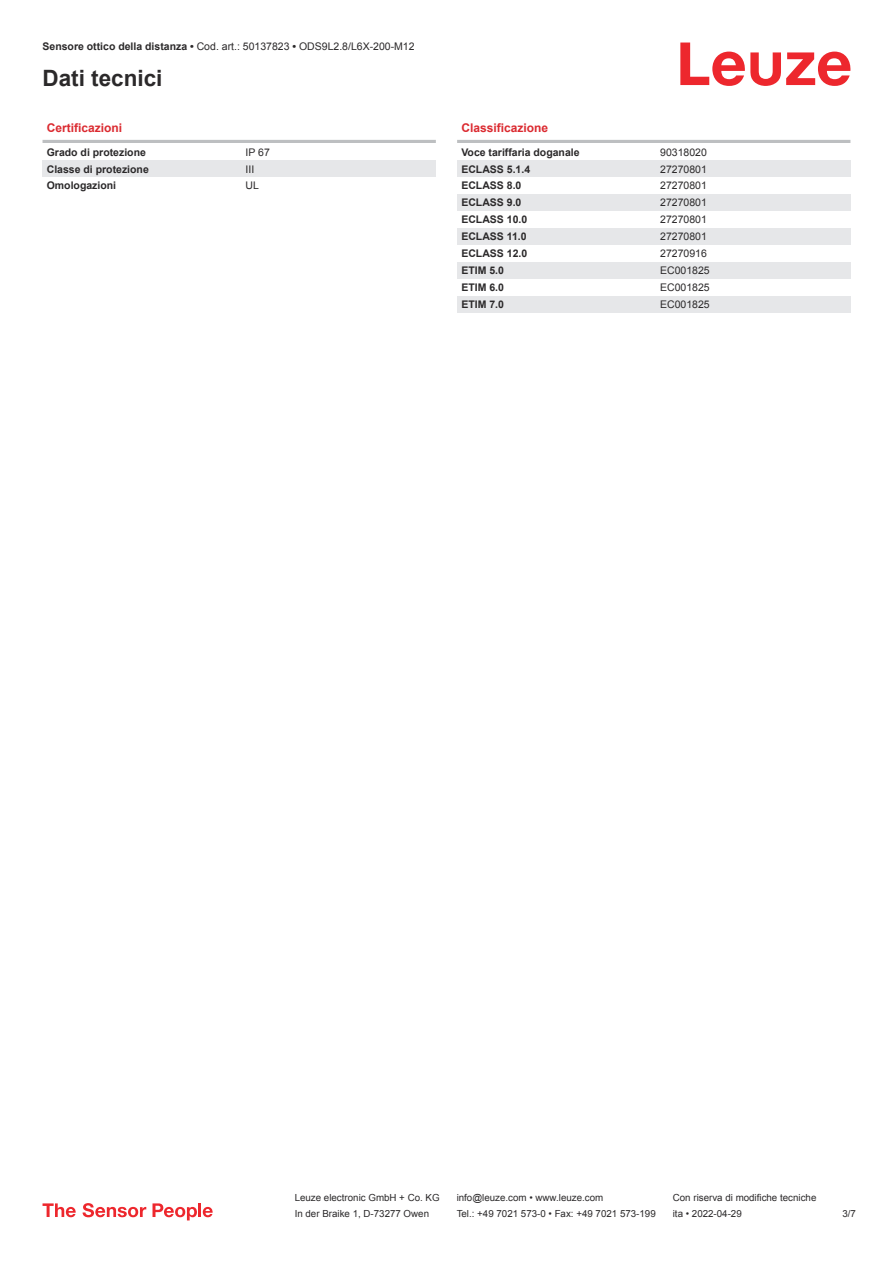
<style>
.page{position:relative;width:893px;height:1263px;background:#fff}
.page>*{position:absolute;margin:0;border:0;box-sizing:border-box;transform-origin:0 0}
.t1{font:700 22.5px "Arial";color:#2b292a}
.t2{font:700 12px "Arial";color:#db2a30}
.t3{font:10.5px "Arial";color:#2b292a}
.t4{font:700 10.5px "Arial";color:#2b292a}
.t5{font:9.75px "Arial";color:#2b292a}
.s1{font-weight:700}
</style>
<div class="page">
<svg style="left:680px;top:43px;width:170px;height:43px"></svg>
<hr style="left:43px;top:140px;width:393px;height:3px;background:#bdbfc1">
<div style="left:43px;top:160px;width:199px;height:17px;background:#e6e7e9"></div>
<div style="left:242px;top:160px;width:194px;height:17px;background:#e6e7e9"></div>
<svg style="left:457px;top:312px;width:393px;height:1px"></svg>
<hr style="left:457px;top:140px;width:393px;height:3px;background:#bdbfc1">
<div style="left:457px;top:160px;width:200px;height:17px;background:#e6e7e9"></div>
<div style="left:657px;top:160px;width:193px;height:17px;background:#e6e7e9"></div>
<div style="left:457px;top:194px;width:200px;height:17px;background:#e6e7e9"></div>
<div style="left:657px;top:194px;width:193px;height:17px;background:#e6e7e9"></div>
<div style="left:457px;top:228px;width:200px;height:17px;background:#e6e7e9"></div>
<div style="left:657px;top:228px;width:193px;height:17px;background:#e6e7e9"></div>
<div style="left:457px;top:262px;width:200px;height:17px;background:#e6e7e9"></div>
<div style="left:657px;top:262px;width:193px;height:17px;background:#e6e7e9"></div>
<div style="left:457px;top:296px;width:200px;height:16px;background:#e6e7e9"></div>
<div style="left:657px;top:296px;width:193px;height:16px;background:#e6e7e9"></div>
<svg style="left:43px;top:1203px;width:33px;height:14px"></svg>
<svg style="left:83px;top:1203px;width:63px;height:14px"></svg>
<svg style="left:153px;top:1203px;width:44px;height:17px"></svg>
<hr style="left:198px;top:1203px;width:3px;height:14px;background:#ed272d">
<svg style="left:203px;top:1207px;width:10px;height:10px"></svg>
<p class="t3" style="left:43px;top:43px;width:374px"><span class="s1">Sensore ottico della distanza •</span> Cod. art.: 50137823 <span class="s1">•</span> ODS9L2.8/L6X-200-M12</p>
<h1 class="t1" style="left:43px;top:70px;width:122px">Dati tecnici</h1>
<p class="t2" style="left:47px;top:123px;width:77px">Certificazioni</p>
<p class="t4" style="left:47px;top:148px;width:101px">Grado di protezione</p>
<p class="t3" style="left:246px;top:148px;width:26px">IP 67</p>
<p class="t4" style="left:47px;top:165px;width:104px">Classe di protezione</p>
<p class="t3" style="left:246px;top:165px;width:10px">III</p>
<p class="t4" style="left:47px;top:182px;width:71px">Omologazioni</p>
<p class="t3" style="left:246px;top:182px;width:15px">UL</p>
<p class="t2" style="left:461px;top:123px;width:88px">Classificazione</p>
<p class="t4" style="left:461px;top:148px;width:120px">Voce tariffaria doganale</p>
<p class="t3" style="left:660px;top:148px;width:48px">90318020</p>
<p class="t4" style="left:461px;top:165px;width:70px">ECLASS 5.1.4</p>
<p class="t3" style="left:660px;top:165px;width:48px">27270801</p>
<p class="t4" style="left:461px;top:182px;width:62px">ECLASS 8.0</p>
<p class="t3" style="left:660px;top:182px;width:48px">27270801</p>
<p class="t4" style="left:461px;top:199px;width:62px">ECLASS 9.0</p>
<p class="t3" style="left:660px;top:199px;width:48px">27270801</p>
<p class="t4" style="left:461px;top:216px;width:67px">ECLASS 10.0</p>
<p class="t3" style="left:660px;top:216px;width:48px">27270801</p>
<p class="t4" style="left:461px;top:233px;width:67px">ECLASS 11.0</p>
<p class="t3" style="left:660px;top:232px;width:48px">27270801</p>
<p class="t4" style="left:461px;top:249px;width:67px">ECLASS 12.0</p>
<p class="t3" style="left:660px;top:249px;width:48px">27270916</p>
<p class="t4" style="left:461px;top:266px;width:44px">ETIM 5.0</p>
<p class="t3" style="left:660px;top:266px;width:51px">EC001825</p>
<p class="t4" style="left:461px;top:283px;width:44px">ETIM 6.0</p>
<p class="t3" style="left:660px;top:283px;width:51px">EC001825</p>
<p class="t4" style="left:461px;top:300px;width:44px">ETIM 7.0</p>
<p class="t3" style="left:660px;top:300px;width:51px">EC001825</p>
<p class="t5" style="left:295px;top:1194px;width:146px">Leuze electronic GmbH + Co. KG</p>
<p class="t5" style="left:457px;top:1194px;width:148px">info@leuze.com • www.leuze.com</p>
<p class="t5" style="left:673px;top:1194px;width:145px">Con riserva di modifiche tecniche</p>
<p class="t5" style="left:295px;top:1210px;width:136px">In der Braike 1, D-73277 Owen</p>
<p class="t5" style="left:457px;top:1210px;width:201px">Tel.: +49 7021 573-0 • Fax: +49 7021 573-199</p>
<p class="t5" style="left:673px;top:1210px;width:70px">ita • 2022-04-29</p>
<p class="t5" style="left:842px;top:1210px;width:15px">3 /7</p>
</div>
